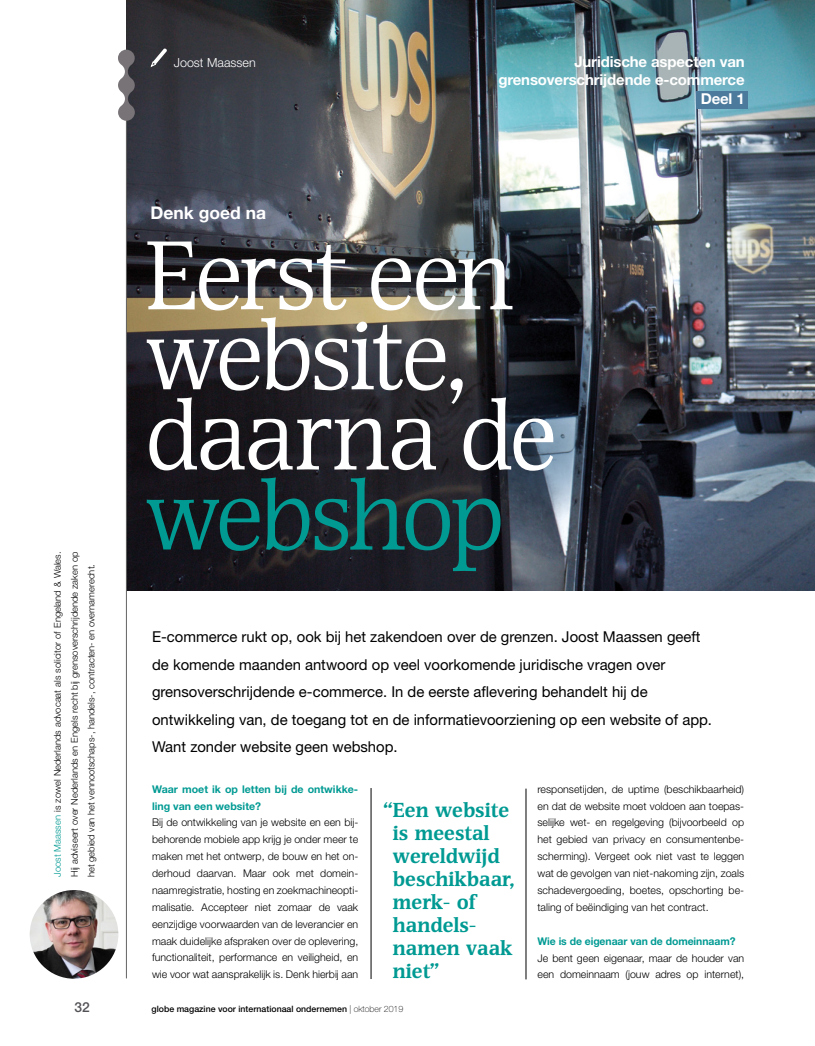
<style>
.page{position:relative;width:815px;height:1046px;background:#fff}
.page>*{position:absolute;margin:0;border:0;box-sizing:border-box;transform-origin:0 0}
.t1{font:98px/80px "Devin";letter-spacing:-.03em;color:#fff}
.t2{font:98px "Devin";letter-spacing:-.04em;color:#009a93}
.t3{font:700 20.38px/23px "Devin";color:#009a93}
.t4{font:700 17.5px "Helvetica Neue LT";color:#fff}
.t5{font:15px/27.5px "Helvetica Neue LT";color:#000}
.t6{font:700 15px/18.8px "Helvetica Neue LT";letter-spacing:-.01em;color:#fff;text-align:right}
.t7{font:500 13.75px "Helvetica Neue LT";color:#535155}
.t8{font:300 12.5px "Helvetica Neue LT";color:#fff}
.t9{font:300 10.62px/16.9px "Helvetica Neue LT";color:#000;text-align:justify}
.t10{font:700 10.62px/16.9px "Helvetica Neue LT";color:#009a93}
.t11{font:300 9.38px/16.9px "Helvetica Neue LT";color:#000;text-align:justify}
.t12{font:500 8.75px "Helvetica Neue LT";color:#000}
.s1{color:#009a93}
.s2{font-weight:100}
</style>
<div class="page">
<img style="left:127px;top:0;width:688px;height:590px">
<svg style="left:388px;top:172px;width:163px;height:163px;background:#44494b"></svg>
<svg style="left:458px;top:356px;width:164px;height:163px;background:#303844"></svg>
<hr style="left:126px;top:107px;width:1px;height:871px;background:#646363">
<svg style="left:118px;top:50px;width:17px;height:71px"></svg>
<svg style="left:151px;top:48px;width:16px;height:19px"></svg>
<hr style="left:371px;top:787px;width:1px;height:191px;background:#000">
<hr style="left:526px;top:788px;width:1px;height:191px;background:#000">
<img style="left:30px;top:889px;width:88px;height:89px;border-radius:44px">
<div style="left:696px;top:91px;width:52px;height:17px;background:#4b7a9c"></div>
<p class="t11" style="left:49px;top:876px;width:327px;rotate:-90deg"><span class="s1">Joost Maassen</span> is zowel Nederlands advocaat als solicitor of Engeland &amp; Wales.<br>Hij adviseert over Nederlands en Engels recht bij grensoverschrijdende zaken op het gebied van het vennootschaps-, handels-, contracten- en overnamerecht.</p>
<p class="t8" style="left:174px;top:54px;width:83px">Joost Maassen</p>
<h3 class="t4" style="left:150px;top:201px;width:117px">Denk goed na</h3>
<h3 class="t6" style="left:498px;top:52px;width:248px">Juridische aspecten van grensoverschrijdende e-commerce<br>Deel 1</h3>
<h1 class="t1" style="left:145px;top:236px;width:413px">Eerst een website, daarna de</h1>
<h1 class="t2" style="left:145px;top:459px;width:360px">webshop</h1>
<p class="t5" style="left:152px;top:623px;width:561px">E-commerce rukt op, ook bij het zakendoen over de grenzen. Joost Maassen geeft de komende maanden antwoord op veel voorkomende juridische vragen over grensoverschrijdende e-commerce. In de eerste aflevering behandelt hij de ontwikkeling van, de toegang tot en de informatievoorziening op een website of app.<br>Want zonder website geen webshop.</p>
<p class="t10" style="left:152px;top:780px;width:208px">Waar moet ik op letten bij de ontwikke&shy;ling van een website?</p>
<p class="t9" style="left:152px;top:813px;width:208px">Bij de ontwikkeling van je website en een bij&shy;behorende mobiele app krijg je onder meer te maken met het ontwerp, de bouw en het on&shy;derhoud daarvan. Maar ook met domein&shy;naamregistratie, hosting en zoekmachineopti&shy;malisatie. Accepteer niet zomaar de vaak eenzijdige voorwaarden van de leverancier en maak duidelijke afspraken over de oplevering, functionaliteit, performance en veiligheid, en wie voor wat aansprakelijk is. Denk hierbij aan</p>
<h2 class="t3" style="left:393px;top:798px;width:123px;text-indent:-9px">“Een website is meestal wereldwijd beschikbaar, merk- of handels&shy;namen vaak niet”</h2>
<p class="t9" style="left:537px;top:780px;width:208px">responsetijden, de uptime (beschikbaarheid) en dat de website moet voldoen aan toepas&shy;selijke wet- en regelgeving (bijvoorbeeld op het gebied van privacy en consumentenbe&shy;scherming). Vergeet ook niet vast te leggen wat de gevolgen van niet-nakoming zijn, zoals schadevergoeding, boetes, opschorting be&shy;taling of beëindiging van het contract.</p>
<p class="t10" style="left:537px;top:932px;width:200px">Wie is de eigenaar van de domeinnaam?</p>
<p class="t9" style="left:537px;top:948px;width:208px">Je bent geen eigenaar, maar de houder van een domeinnaam (jouw adres op internet),</p>
<p class="t7" style="left:74px;top:998px;width:17px">32</p>
<p class="t12" style="left:152px;top:1003px;width:253px">globe magazine voor internationaal ondernemen <span class="s2">| oktober 2019</span></p>
</div>
